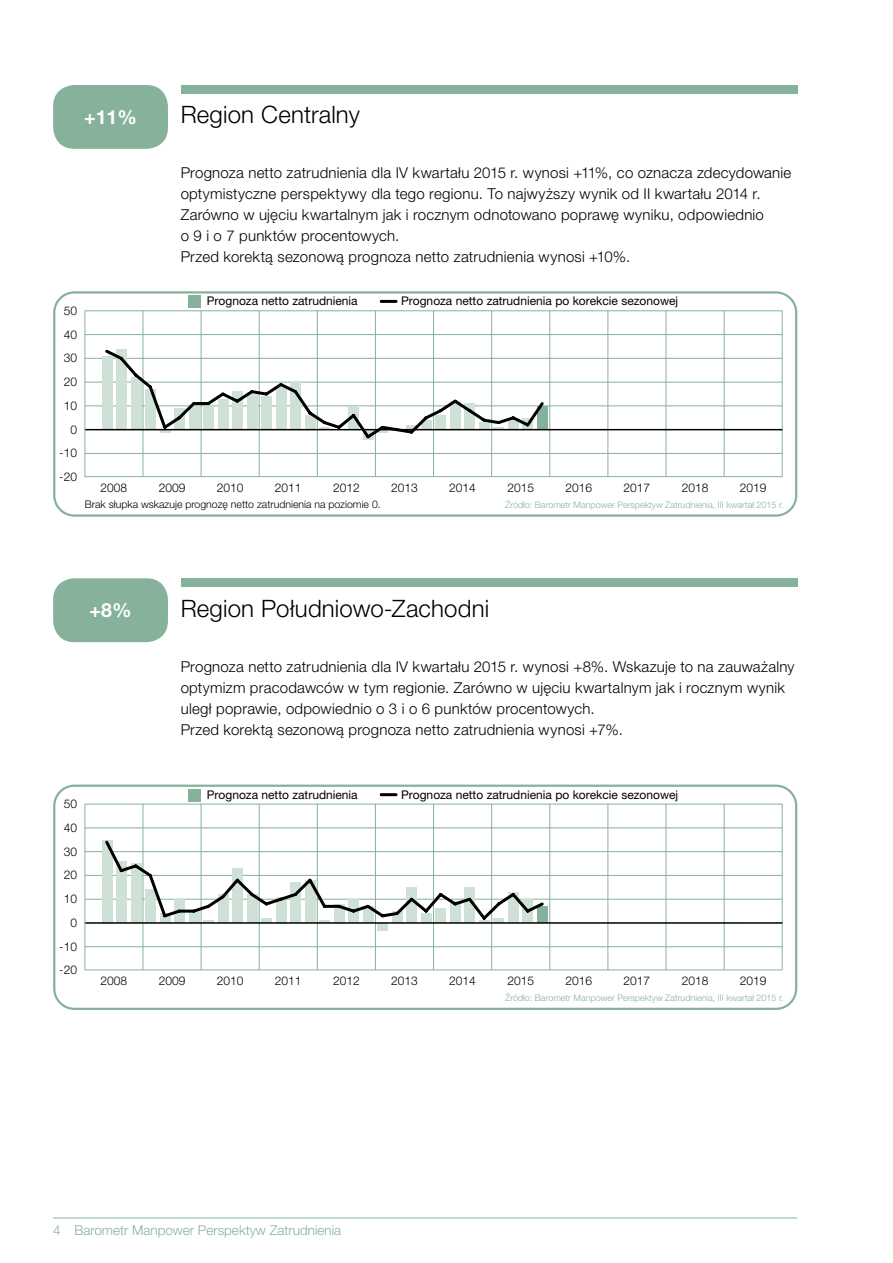
<style>
.page{position:relative;width:893px;height:1263px;background:#fff}
.page>*{position:absolute;margin:0;border:0;box-sizing:border-box;transform-origin:0 0}
.t1{font:300 24px "Helvetica Neue LT Pro";letter-spacing:.005em;color:#000}
.t2{font:700 19.5px "Helvetica Neue LT Pro";color:#fff}
.t3{font:300 15px/21px "Helvetica Neue LT Pro";letter-spacing:.015em;color:#000}
.t4{font:300 13.5px "Helvetica Neue LT Pro";color:#86b29c}
.t5{font:12px "Helvetica Neue LT Pro";color:#000}
.t6{font:300 12px/23.7px "Helvetica Neue LT Std";color:#000;text-align:right}
.t7{font:300 10.5px "Helvetica Neue LT Pro";color:#000}
.t8{font:300 9px "Helvetica Neue LT Pro";color:#86b29c}
</style>
<div class="page">
<hr style="left:53px;top:1217px;width:744px;height:1px;background:#86b29c">
<svg style="left:53px;top:291px;width:744px;height:226px"></svg>
<svg style="left:53px;top:784px;width:744px;height:226px"></svg>
<div style="left:181px;top:85px;width:616px;height:9px;background:#86b29c"></div>
<div style="left:181px;top:578px;width:616px;height:9px;background:#86b29c"></div>
<div style="left:53px;top:578px;width:115px;height:64px;background:#86b29c;border-radius:21px"></div>
<div style="left:53px;top:85px;width:115px;height:64px;background:#86b29c;border-radius:21px"></div>
<h2 class="t2" style="left:84px;top:105px;width:54px">+11%</h2>
<h1 class="t1" style="left:181px;top:100px;width:181px">Region Centralny</h1>
<p class="t3" style="left:181px;top:162px;width:612px">Prognoza netto zatrudnienia dla IV kwartału 2015 r. wynosi +11%, co oznacza zdecydowanie optymistyczne perspektywy dla tego regionu. To najwyższy wynik od II kwartału 2014 r.<br>Zarówno w ujęciu kwartalnym jak i rocznym odnotowano poprawę wyniku, odpowiednio<br>o 9 i o 7 punktów procentowych.<br>Przed korektą sezonową prognoza netto zatrudnienia wynosi +10%.</p>
<p class="t6" style="left:59px;top:298px;width:19px">50<br>40<br>30<br>20<br>10<br>0 -10 -20</p>
<p class="t5" style="left:207px;top:294px;width:152px">Prognoza netto zatrudnienia</p>
<p class="t5" style="left:401px;top:294px;width:279px">Prognoza netto zatrudnienia po korekcie sezonowej</p>
<p class="t6" style="left:101px;top:476px;width:28px">2008</p>
<p class="t6" style="left:159px;top:476px;width:28px">2009</p>
<p class="t6" style="left:217px;top:476px;width:28px">2010</p>
<p class="t6" style="left:275px;top:476px;width:28px">2011</p>
<p class="t6" style="left:333px;top:476px;width:28px">2012</p>
<p class="t6" style="left:391px;top:476px;width:28px">2013</p>
<p class="t6" style="left:449px;top:476px;width:28px">2014</p>
<p class="t6" style="left:507px;top:476px;width:28px">2015</p>
<p class="t6" style="left:565px;top:476px;width:28px">2016</p>
<p class="t6" style="left:624px;top:476px;width:28px">2017</p>
<p class="t6" style="left:682px;top:476px;width:28px">2018</p>
<p class="t6" style="left:740px;top:476px;width:28px">2019</p>
<p class="t7" style="left:85px;top:498px;width:297px">Brak słupka wskazuje prognozę netto zatrudnienia na poziomie 0.</p>
<p class="t8" style="left:505px;top:499px;width:280px">Źródło: Barometr Manpower Perspektyw Zatrudnienia, III kwartał 2015 r.</p>
<h2 class="t2" style="left:90px;top:598px;width:44px">+8%</h2>
<h1 class="t1" style="left:181px;top:593px;width:310px">Region Południowo-Zachodni</h1>
<p class="t3" style="left:181px;top:656px;width:615px">Prognoza netto zatrudnienia dla IV kwartału 2015 r. wynosi +8%. Wskazuje to na zauważalny optymizm pracodawców w tym regionie. Zarówno w ujęciu kwartalnym jak i rocznym wynik uległ poprawie, odpowiednio o 3 i o 6 punktów procentowych.<br>Przed korektą sezonową prognoza netto zatrudnienia wynosi +7%.</p>
<p class="t6" style="left:59px;top:792px;width:19px">50<br>40<br>30<br>20<br>10<br>0 -10 -20</p>
<p class="t5" style="left:207px;top:787px;width:152px">Prognoza netto zatrudnienia</p>
<p class="t5" style="left:401px;top:787px;width:279px">Prognoza netto zatrudnienia po korekcie sezonowej</p>
<p class="t6" style="left:101px;top:969px;width:28px">2008</p>
<p class="t6" style="left:159px;top:969px;width:28px">2009</p>
<p class="t6" style="left:217px;top:969px;width:28px">2010</p>
<p class="t6" style="left:275px;top:969px;width:28px">2011</p>
<p class="t6" style="left:333px;top:969px;width:28px">2012</p>
<p class="t6" style="left:391px;top:969px;width:28px">2013</p>
<p class="t6" style="left:449px;top:969px;width:28px">2014</p>
<p class="t6" style="left:507px;top:969px;width:28px">2015</p>
<p class="t6" style="left:565px;top:969px;width:28px">2016</p>
<p class="t6" style="left:624px;top:969px;width:28px">2017</p>
<p class="t6" style="left:682px;top:969px;width:28px">2018</p>
<p class="t6" style="left:740px;top:969px;width:28px">2019</p>
<p class="t8" style="left:505px;top:993px;width:280px">Źródło: Barometr Manpower Perspektyw Zatrudnienia, III kwartał 2015 r.</p>
<p class="t4" style="left:53px;top:1222px;width:290px">4 Barometr Manpower Perspektyw Zatrudnienia</p>
</div>
